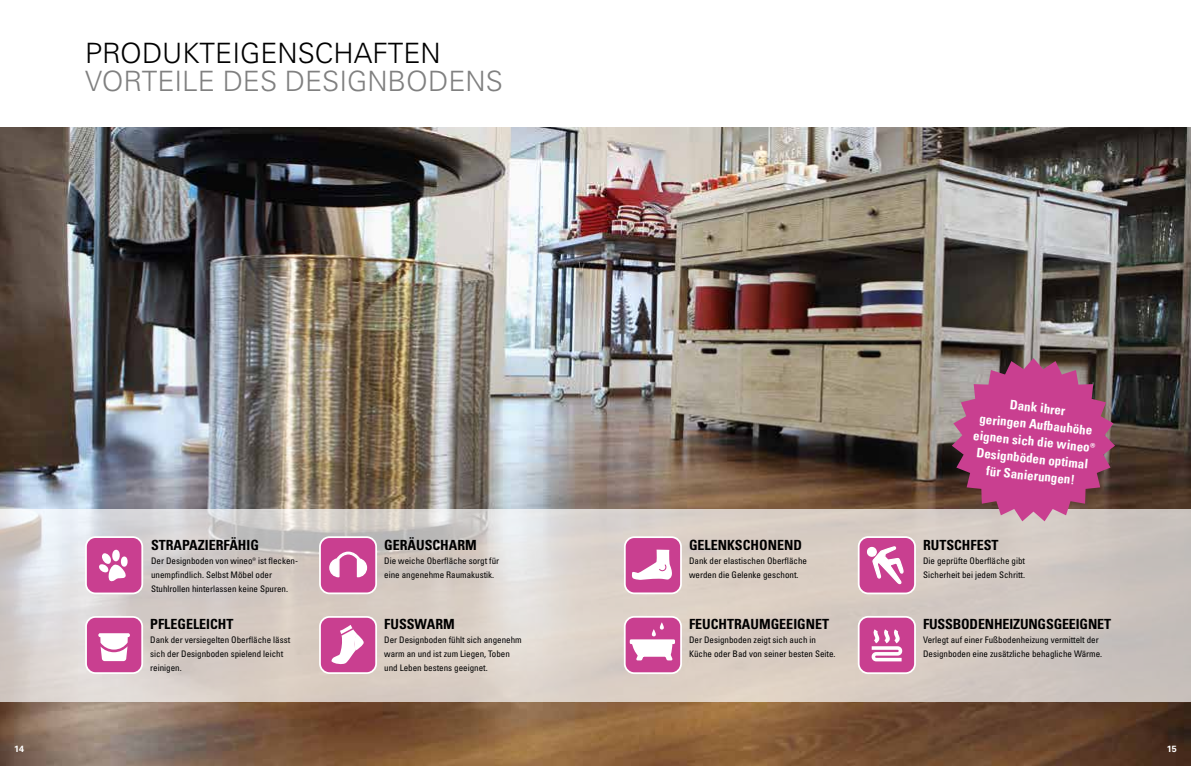
<style>
.page{position:relative;width:1191px;height:766px;background:#fff}
.page>*{position:absolute;margin:0;border:0;box-sizing:border-box;transform-origin:0 0}
.t1{font:300 28px "Univers LTCYR 45";color:#808080}
.t2{font:300 28px "Univers LTCYR 45";color:#000}
.t3{font:14px "Univers LTCYR 67 Bold Cond";color:#000}
.t4{font:13px/17px "Univers LTCYR 67 Bold Cond";color:#fff;text-align:center}
.t5{font:condensed 9px/14px "Univers LTCYR 57";color:#000}
.t6{font:700 9px "Univers LTCYR 65";color:#fff}
</style>
<div class="page">
<img style="left:0;top:128px;width:1191px;height:637px">
<svg style="left:0;top:509px;width:1191px;height:192px;background:#d6cdc7"></svg>
<svg style="left:951px;top:358px;width:164px;height:163px;background:#b25084"></svg>
<div style="left:858px;top:537px;width:57px;height:56px;background:#c93f90;border-radius:10px"></div>
<div style="left:857px;top:536px;width:59px;height:58px;border:2px solid #fff;border-radius:10px"></div>
<svg style="left:867px;top:546px;width:37px;height:39px"></svg>
<div style="left:320px;top:616px;width:56px;height:57px;background:#c93f90;border-radius:10px"></div>
<div style="left:319px;top:616px;width:58px;height:57px;border:2px solid #fff;border-radius:10px"></div>
<svg style="left:331px;top:625px;width:33px;height:39px"></svg>
<div style="left:625px;top:616px;width:56px;height:57px;background:#c93f90;border-radius:10px"></div>
<div style="left:624px;top:615px;width:58px;height:59px;border:2px solid #fff;border-radius:10px"></div>
<svg style="left:629px;top:622px;width:46px;height:39px"></svg>
<div style="left:86px;top:616px;width:56px;height:57px;background:#c93f90;border-radius:10px"></div>
<div style="left:85px;top:616px;width:58px;height:57px;border:2px solid #fff;border-radius:10px"></div>
<svg style="left:98px;top:633px;width:32px;height:28px"></svg>
<div style="left:320px;top:537px;width:56px;height:56px;background:#c93f90;border-radius:10px"></div>
<div style="left:319px;top:536px;width:58px;height:58px;border:2px solid #fff;border-radius:10px"></div>
<svg style="left:329px;top:551px;width:39px;height:27px"></svg>
<div style="left:86px;top:537px;width:56px;height:56px;background:#c93f90;border-radius:10px"></div>
<div style="left:85px;top:536px;width:58px;height:58px;border:2px solid #fff;border-radius:10px"></div>
<svg style="left:99px;top:549px;width:29px;height:33px"></svg>
<div style="left:625px;top:537px;width:56px;height:56px;background:#c93f90;border-radius:10px"></div>
<div style="left:624px;top:536px;width:58px;height:58px;border:2px solid #fff;border-radius:10px"></div>
<svg style="left:632px;top:549px;width:40px;height:30px"></svg>
<div style="left:858px;top:616px;width:57px;height:57px;background:#c93f90;border-radius:10px"></div>
<div style="left:857px;top:615px;width:59px;height:59px;border:2px solid #fff;border-radius:10px"></div>
<svg style="left:871px;top:629px;width:31px;height:32px"></svg>
<h1 class="t2" style="left:85px;top:34px;width:357px">PRODUKTEIGENSCHAFTEN</h1>
<h1 class="t1" style="left:85px;top:62px;width:419px">VORTEILE DES DESIGNBODENS</h1>
<h2 class="t3" style="left:151px;top:536px;width:109px">STRAPAZIERFÄHIG</h2>
<p class="t5" style="left:151px;top:553px;width:149px">Der Designboden von wineo® ist flecken&shy;unempfindlich. Selbst Möbel oder<br>Stuhlrollen hinterlassen keine Spuren.</p>
<h2 class="t3" style="left:150px;top:615px;width:85px">PFLEGELEICHT</h2>
<p class="t5" style="left:150px;top:632px;width:141px">Dank der versiegelten Oberfläche lässt sich der Designboden spielend leicht reinigen.</p>
<h2 class="t3" style="left:384px;top:536px;width:94px">GERÄUSCHARM</h2>
<p class="t5" style="left:384px;top:553px;width:116px">Die weiche Oberfläche sorgt für eine angenehme Raumakustik.</p>
<h2 class="t3" style="left:384px;top:615px;width:72px">FUSSWARM</h2>
<p class="t5" style="left:384px;top:632px;width:139px">Der Designboden fühlt sich angenehm warm an und ist zum Liegen, Toben und Leben bestens geeignet.</p>
<h2 class="t3" style="left:689px;top:536px;width:114px">GELENKSCHONEND</h2>
<p class="t5" style="left:689px;top:553px;width:119px">Dank der elastischen Oberfläche werden die Gelenke geschont.</p>
<h2 class="t3" style="left:689px;top:615px;width:141px">FEUCHTRAUMGEEIGNET</h2>
<p class="t5" style="left:689px;top:632px;width:148px">Der Designboden zeigt sich auch in<br>Küche oder Bad von seiner besten Seite.</p>
<h3 class="t4" style="left:978px;top:392px;width:124px;rotate:6deg">Dank ihrer<br>geringen Aufbauhöhe eignen sich die wineo®<br>Designböden optimal für Sanierungen!</h3>
<h2 class="t3" style="left:923px;top:536px;width:77px">RUTSCHFEST</h2>
<p class="t5" style="left:923px;top:553px;width:103px">Die geprüfte Oberfläche gibt<br>Sicherheit bei jedem Schritt.</p>
<h2 class="t3" style="left:923px;top:615px;width:189px">FUSSBODENHEIZUNGSGEEIGNET</h2>
<p class="t5" style="left:923px;top:632px;width:181px">Verlegt auf einer Fußbodenheizung vermittelt der<br>Designboden eine zusätzliche behagliche Wärme.</p>
<p class="t6" style="left:14px;top:742px;width:12px">14</p>
<p class="t6" style="left:1166px;top:742px;width:12px">15</p>
</div>
